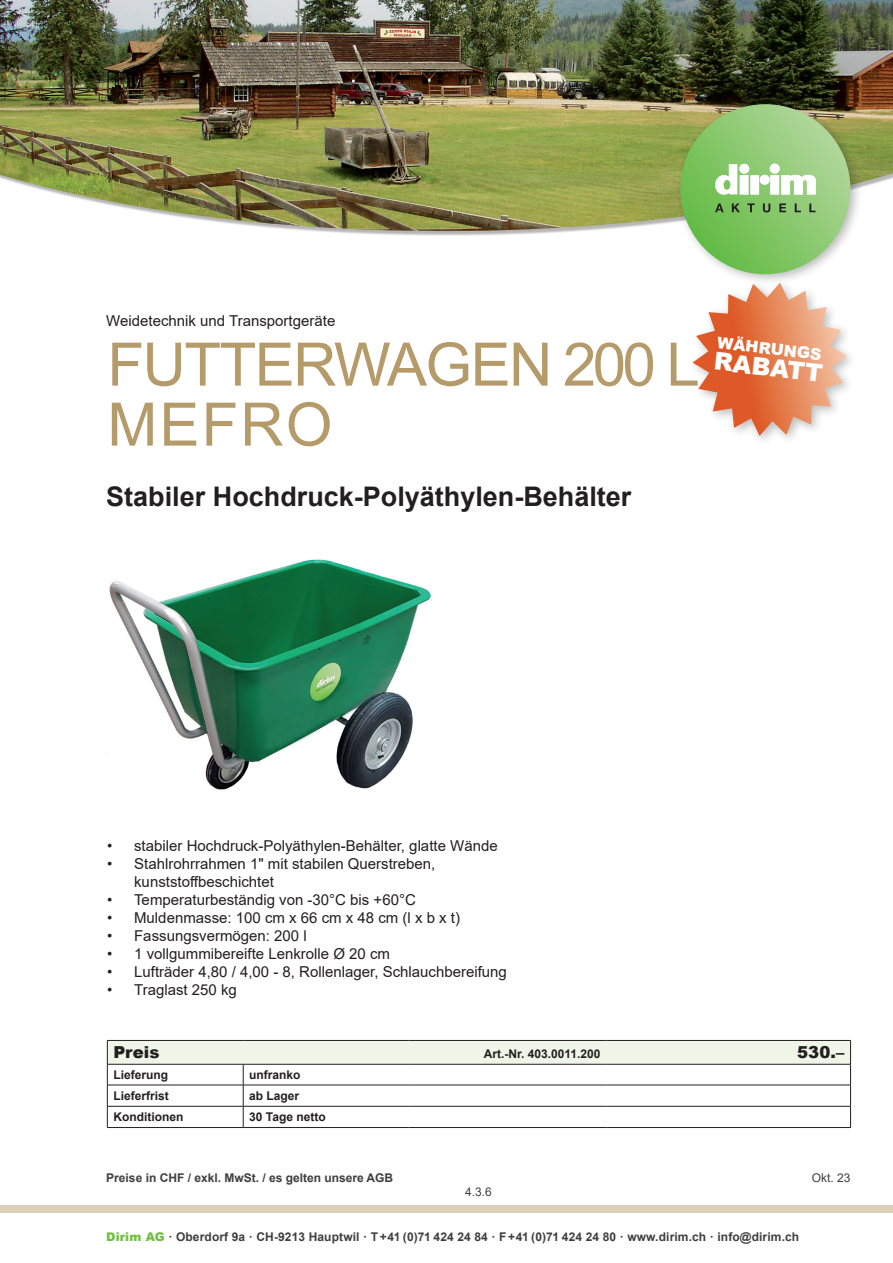
<style>
.page{position:relative;width:893px;height:1263px;background:#fff}
.page>*{position:absolute;margin:0;border:0;box-sizing:border-box;transform-origin:0 0}
.t1{font:60px/60px "Arial";letter-spacing:-.025em;color:#b59a6a}
.t2{font:700 27px "Arial";color:#231f20}
.t3{font:900 24.45px "Arial";color:#fff}
.t4{font:900 16.5px "Arial";letter-spacing:.005em;color:#231f20}
.t5{font:900 15.9px "Arial";color:#fff}
.t6{font:15px/18px "Arial";color:#231f20}
.t7{font:700 12px "Arial";letter-spacing:.01em;color:#3e3e3f}
.t8{font:700 12px "Arial";color:#231f20}
.t9{font:12px "Arial";color:#3e3e3f}
.s1{font-weight:900;color:#71bf44}
</style>
<div class="page">
<img style="left:0;top:0;width:893px;height:231px">
<div style="left:0;top:1205px;width:893px;height:8px;background:#dccfb7"></div>
<div style="left:674px;top:98px;width:188px;height:188px;background:#231f20;opacity:.3"></div>
<svg style="left:680px;top:104px;width:170px;height:170px;background:#89c86e"></svg>
<div style="left:750px;top:175px;width:9px;height:19px;background:#fff"></div>
<svg style="left:760px;top:164px;width:56px;height:30px"></svg>
<svg style="left:715px;top:164px;width:34px;height:31px"></svg>
<svg style="left:715px;top:203px;width:9px;height:9px"></svg>
<svg style="left:732px;top:203px;width:8px;height:9px"></svg>
<svg style="left:747px;top:203px;width:8px;height:9px"></svg>
<svg style="left:763px;top:203px;width:7px;height:9px"></svg>
<svg style="left:779px;top:203px;width:7px;height:9px"></svg>
<svg style="left:795px;top:203px;width:6px;height:9px"></svg>
<svg style="left:809px;top:203px;width:7px;height:9px"></svg>
<img style="left:106px;top:559px;width:325px;height:231px">
<svg style="left:107px;top:1040px;width:744px;height:87px"></svg>
<hr style="left:107px;top:1127px;width:136px;height:1px;background:#231f20">
<hr style="left:243px;top:1127px;width:165px;height:1px;background:#231f20">
<hr style="left:408px;top:1127px;width:199px;height:1px;background:#231f20">
<hr style="left:607px;top:1127px;width:244px;height:1px;background:#231f20">
<div style="left:688px;top:278px;width:170px;height:169px;background:#fff"></div>
<svg style="left:693px;top:283px;width:154px;height:153px"></svg>
<p class="t6" style="left:106px;top:311px;width:231px">Weidetechnik und Transportgeräte</p>
<h1 class="t1" style="left:107px;top:334px;width:594px">FUTTERWAGEN 200 L<br>MEFRO</h1>
<h2 class="t2" style="left:106px;top:477px;width:527px">Stabiler Hochdruck-Polyäthylen-Behälter</h2>
<p class="t5" style="left:719px;top:331px;width:106px;rotate:7deg">WÄHRUNGS</p>
<h3 class="t3" style="left:716px;top:343px;width:111px;rotate:7deg">RABATT</h3>
<p class="t6" style="left:107px;top:836px;width:392px">• stabiler Hochdruck-Polyäthylen-Behälter, glatte Wände</p>
<p class="t6" style="left:134px;top:854px;width:303px;text-indent:-27px">• Stahlrohrrahmen 1" mit stabilen Querstreben, kunststoffbeschichtet</p>
<p class="t6" style="left:107px;top:890px;width:310px">• Temperaturbeständig von -30°C bis +60°C</p>
<p class="t6" style="left:107px;top:908px;width:354px">• Muldenmasse: 100 cm x 66 cm x 48 cm (l x b x t)</p>
<p class="t6" style="left:107px;top:926px;width:201px">• Fassungsvermögen: 200 l</p>
<p class="t6" style="left:107px;top:944px;width:284px">• 1 vollgummibereifte Lenkrolle Ø 20 cm</p>
<p class="t6" style="left:107px;top:962px;width:401px">• Lufträder 4,80 / 4,00 - 8, Rollenlager, Schlauchbereifung</p>
<p class="t6" style="left:107px;top:980px;width:131px">• Traglast 250 kg</p>
<p class="t4" style="left:113px;top:1040px;width:48px">Preis</p>
<p class="t8" style="left:484px;top:1045px;width:118px">Art.-Nr. 403.0011.200</p>
<p class="t4" style="left:797px;top:1040px;width:49px">530.–</p>
<p class="t8" style="left:113px;top:1066px;width:56px">Lieferung</p>
<p class="t8" style="left:249px;top:1066px;width:53px">unfranko</p>
<p class="t8" style="left:113px;top:1087px;width:57px">Lieferfrist</p>
<p class="t8" style="left:249px;top:1087px;width:52px">ab Lager</p>
<p class="t8" style="left:113px;top:1108px;width:71px">Konditionen</p>
<p class="t8" style="left:249px;top:1108px;width:78px">30 Tage netto</p>
<p class="t7" style="left:106px;top:1169px;width:288px">Preise in CHF / exkl. MwSt. / es gelten unsere AGB</p>
<p class="t9" style="left:812px;top:1170px;width:40px">Okt. 23</p>
<p class="t9" style="left:465px;top:1183px;width:28px">4.3.6</p>
<p class="t7" style="left:106px;top:1229px;width:694px"><span class="s1">Dirim AG</span> · Oberdorf 9a · CH-9213 Hauptwil · T +41 (0)71 424 24 84 · F +41 (0)71 424 24 80 · www.dirim.ch · info@dirim.ch</p>
</div>
